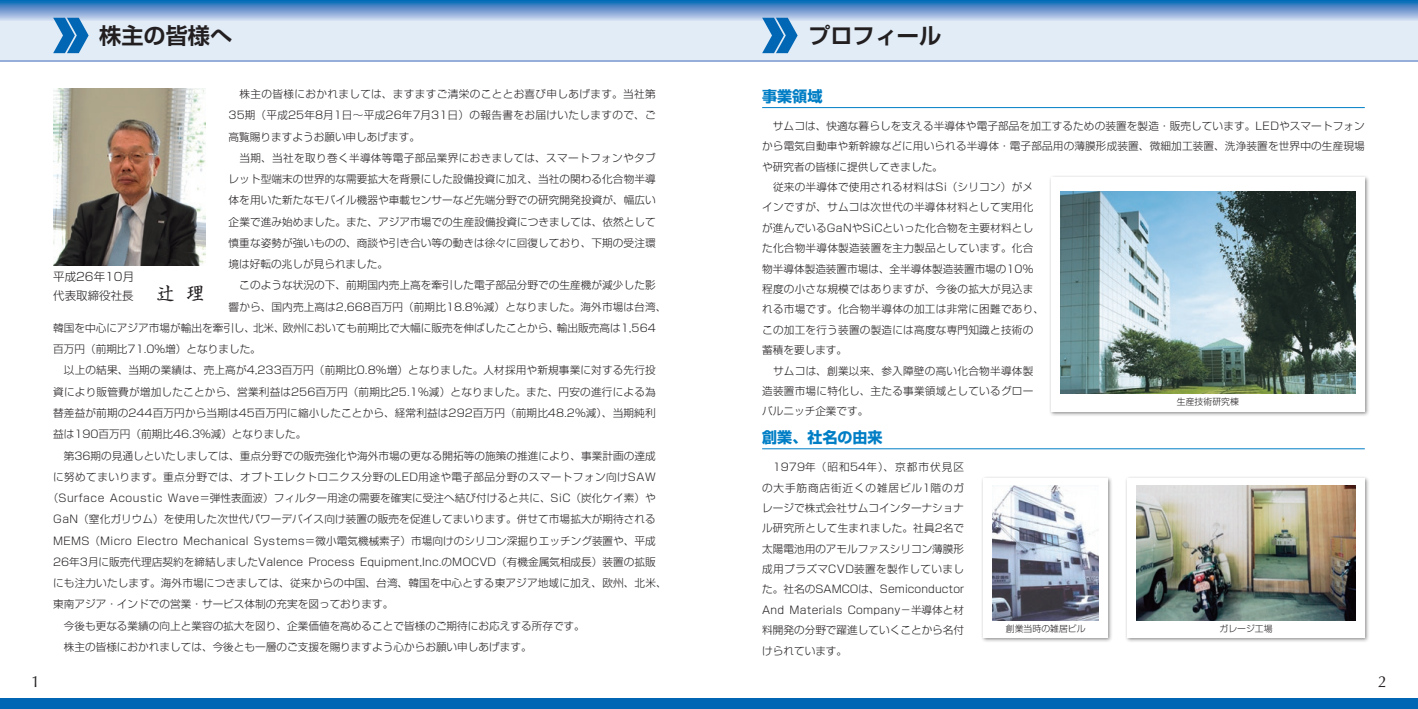
<style>
.page{position:relative;width:1418px;height:709px;background:#fff}
.page>*{position:absolute;margin:0;border:0;box-sizing:border-box;transform-origin:0 0}
.t1{font:700 22.12px "Shin Go Pr 5 De";color:#231f20}
.t2{font:16px "Optima LT Std";color:#231f20}
.t3{font:700 15px "Shin Go Pr 5";color:#007ec5}
.t4{font:300 11.5px/18.8px "Shin Go Pr 5";color:#231f20}
.t5{font:300 10.62px/20.4px "Shin Go Pr 5";letter-spacing:.005em;color:#231f20}
.t6{font:300 10.62px "Shin Go Pr 5";letter-spacing:.03em;color:#231f20}
.t7{font:300 10.62px "Shin Go Pr 5";letter-spacing:.04em;color:#231f20}
.t8{font:300 8.88px "Shin Go Pr 5";color:#231f20}
.s1{font-family:"Shinsei Kai Pr 5 CBSK1";font-weight:400;font-size:17.75px}
</style>
<div class="page">
<div style="left:0;top:698px;width:1417px;height:11px;background:#0166b3"></div>
<div style="left:0;top:0;width:1417px;height:61px;background:#e1ecf7"></div>
<hr style="left:0;top:60px;width:1417px;height:2px;background:#96afda">
<svg style="left:0;top:0;width:1417px;height:37px"></svg>
<svg style="left:53px;top:18px;width:36px;height:35px"></svg>
<svg style="left:762px;top:18px;width:35px;height:35px"></svg>
<img style="left:53px;top:89px;width:153px;height:177px">
<div style="left:1048px;top:175px;width:321px;height:242px;background:#231f20;opacity:.5"></div>
<div style="left:1051px;top:177px;width:313px;height:234px;background:#fff"></div>
<img style="left:1060px;top:191px;width:295px;height:203px">
<div style="left:981px;top:475px;width:131px;height:168px;background:#231f20;opacity:.5"></div>
<div style="left:983px;top:478px;width:124px;height:159px;background:#fff"></div>
<img style="left:992px;top:485px;width:106px;height:135px">
<div style="left:1124px;top:475px;width:245px;height:168px;background:#231f20;opacity:.5"></div>
<div style="left:1127px;top:478px;width:237px;height:159px;background:#fff"></div>
<img style="left:1136px;top:485px;width:219px;height:135px">
<hr style="left:762px;top:107px;width:602px;height:1px;background:#007ec5">
<hr style="left:762px;top:448px;width:602px;height:1px;background:#007ec5">
<h1 class="t1" style="left:99px;top:17px;width:134px">株主の皆様へ</h1>
<h1 class="t1" style="left:808px;top:17px;width:134px">プロフィール</h1>
<p class="t6" style="left:229px;top:85px;width:428px">　株主の皆様におかれましては、ますますご清栄のこととお喜び申しあげます。当社第</p>
<p class="t5" style="left:229px;top:104px;width:429px">35期（平成25年8月1日〜平成26年7月31日）の報告書をお届けいたしますので、ご</p>
<p class="t5" style="left:229px;top:125px;width:193px">高覧賜りますようお願い申しあげます。</p>
<p class="t6" style="left:229px;top:149px;width:428px">　当期、当社を取り巻く半導体等電子部品業界におきましては、スマートフォンやタブ</p>
<p class="t5" style="left:229px;top:168px;width:428px">レット型端末の世界的な需要拡大を背景にした設備投資に加え、当社の関わる化合物半導</p>
<p class="t5" style="left:229px;top:189px;width:428px">体を用いた新たなモバイル機器や車載センサーなど先端分野での研究開発投資が、幅広い</p>
<p class="t5" style="left:229px;top:210px;width:429px">企業で進み始めました。また、アジア市場での生産設備投資につきましては、依然として</p>
<p class="t5" style="left:229px;top:232px;width:428px">慎重な姿勢が強いものの、商談や引き合い等の動きは徐々に回復しており、下期の受注環</p>
<p class="t5" style="left:229px;top:253px;width:161px">境は好転の兆しが見られました。</p>
<p class="t5" style="left:229px;top:274px;width:428px">　このような状況の下、前期国内売上高を牽引した電子部品分野での生産機が減少した影</p>
<p class="t5" style="left:229px;top:295px;width:439px">響から、国内売上高は2,668百万円（前期比18.8％減）となりました。海外市場は台湾、</p>
<p class="t5" style="left:53px;top:317px;width:604px">韓国を中心にアジア市場が輸出を牽引し、北米、欧州においても前期比で大幅に販売を伸ばしたことから、輸出販売高は1,564</p>
<p class="t5" style="left:53px;top:338px;width:209px">百万円（前期比71.0％増）となりました。</p>
<p class="t5" style="left:53px;top:359px;width:604px">　以上の結果、当期の業績は、売上高が4,233百万円（前期比0.8％増）となりました。人材採用や新規事業に対する先行投</p>
<p class="t5" style="left:53px;top:380px;width:604px">資により販管費が増加したことから、営業利益は256百万円（前期比25.1％減）となりました。また、円安の進行による為</p>
<p class="t5" style="left:53px;top:402px;width:604px">替差益が前期の244百万円から当期は45百万円に縮小したことから、経常利益は292百万円（前期比48.2％減）、当期純利</p>
<p class="t5" style="left:53px;top:423px;width:255px">益は190百万円（前期比46.3％減）となりました。</p>
<p class="t5" style="left:53px;top:444px;width:604px">　第36期の見通しといたしましては、重点分野での販売強化や海外市場の更なる開拓等の施策の推進により、事業計画の達成</p>
<p class="t7" style="left:53px;top:468px;width:604px">に努めてまいります。重点分野では、オプトエレクトロニクス分野のLED用途や電子部品分野のスマートフォン向けSAW</p>
<p class="t5" style="left:48px;top:487px;width:609px">（Surface Acoustic Wave＝弾性表面波）フィルター用途の需要を確実に受注へ結び付けると共に、SiC（炭化ケイ素）や</p>
<p class="t5" style="left:53px;top:508px;width:604px">GaN（窒化ガリウム）を使用した次世代パワーデバイス向け装置の販売を促進してまいります。併せて市場拡大が期待される</p>
<p class="t6" style="left:53px;top:532px;width:604px">MEMS（Micro Electro Mechanical Systems＝微小電気機械素子）市場向けのシリコン深掘りエッチング装置や、平成</p>
<p class="t5" style="left:53px;top:550px;width:604px">26年3月に販売代理店契約を締結しましたValence Process Equipment,Inc.のMOCVD（有機金属気相成長）装置の拡販</p>
<p class="t5" style="left:53px;top:572px;width:615px">にも注力いたします。海外市場につきましては、従来からの中国、台湾、韓国を中心とする東アジア地域に加え、欧州、北米、</p>
<p class="t5" style="left:53px;top:593px;width:342px">東南アジア・インドでの営業・サービス体制の充実を図っております。</p>
<p class="t5" style="left:53px;top:614px;width:533px">　今後も更なる業績の向上と業容の拡大を図り、企業価値を高めることで皆様のご期待にお応えする所存です。</p>
<p class="t5" style="left:53px;top:635px;width:480px">　株主の皆様におかれましては、今後とも一層のご支援を賜りますよう心からお願い申しあげます。</p>
<p class="t4" style="left:53px;top:266px;width:152px">平成26年10月<br>代表取締役社長　　<span class="s1">辻 理</span></p>
<h3 class="t3" style="left:762px;top:84px;width:62px">事業領域</h3>
<p class="t5" style="left:762px;top:115px;width:604px">　サムコは、快適な暮らしを支える半導体や電子部品を加工するための装置を製造・販売しています。LEDやスマートフォンから電気自動車や新幹線などに用いられる半導体・電子部品用の薄膜形成装置、微細加工装置、洗浄装置を世界中の生産現場や研究者の皆様に提供してきました。<br>　従来の半導体で使用される材料はSi（シリコン）がメ<br>インですが、サムコは次世代の半導体材料として実用化<br>が進んでいるGaNやSiCといった化合物を主要材料とし<br>た化合物半導体製造装置を主力製品としています。化合<br>物半導体製造装置市場は、全半導体製造装置市場の10%<br>程度の小さな規模ではありますが、今後の拡大が見込ま<br>れる市場です。化合物半導体の加工は非常に困難であり、<br>この加工を行う装置の製造には高度な専門知識と技術の<br>蓄積を要します。<br>　サムコは、創業以来、参入障壁の高い化合物半導体製<br>造装置市場に特化し、主たる事業領域としているグロー<br>バルニッチ企業です。</p>
<p class="t8" style="left:1176px;top:394px;width:64px">生産技術研究棟</p>
<h3 class="t3" style="left:762px;top:425px;width:122px">創業、社名の由来</h3>
<p class="t5" style="left:762px;top:456px;width:203px;text-align:justify">　1979年（昭和54年）、京都市伏見区の大手筋商店街近くの雑居ビル1階のガレージで株式会社サムコインターナショナル研究所として生まれました。社員2名で太陽電池用のアモルファスシリコン薄膜形成用プラズマCVD装置を製作していました。社名のSAMCOは、Semiconductor And Materials Company－半導体と材料開発の分野で躍進していくことから名付けられています。</p>
<p class="t8" style="left:1005px;top:621px;width:81px">創業当時の雑居ビル</p>
<p class="t8" style="left:1219px;top:621px;width:55px">ガレージ工場</p>
<h2 class="t2" style="left:31px;top:672px;width:10px">1</h2>
<h2 class="t2" style="left:1377px;top:672px;width:10px">2</h2>
</div>
